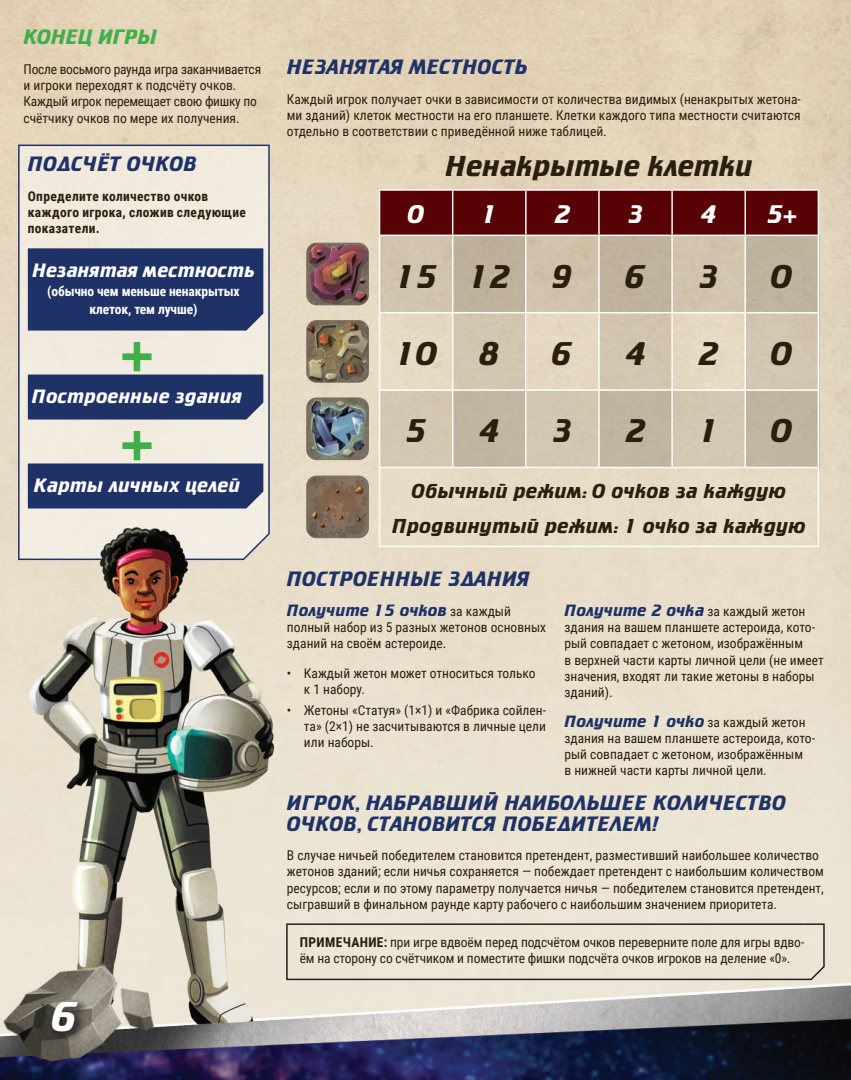
<style>
.page{position:relative;width:851px;height:1080px;background:#fff}
.page>*{position:absolute;margin:0;border:0;box-sizing:border-box;transform-origin:0 0}
.t1{font:60px "Cricket Bold C";color:#40ae49}
.t2{font:42px "Cricket Bold C";color:#fff}
.t3{font:33.15px "Cricket Bold C";color:#2a1f0f}
.t4{font:29.1px "Cricket Bold C";letter-spacing:-.01em;color:#2a1f0f}
.t5{font:25.8px "Cricket Bold C";color:#fff}
.t6{font:21px/21px "Cricket Bold C";color:#1f3267}
.t7{font:21px "Cricket Bold C";letter-spacing:-.02em;color:#40ae49}
.t8{font:20.4px/35.5px "Cricket Bold C";color:#2a1f0f;text-align:center}
.t9{font:19.5px "Cricket Bold C";color:#fff}
.t10{font:16.5px "Cricket Bold C";color:#1f3267}
.t11{font:13.5px/16.2px "Roboto Condensed";color:#2a1f0f}
.t12{font:13.5px/16.2px "Roboto Condensed";letter-spacing:-.02em;color:#2a1f0f}
.t13{font:700 13.5px/16.2px "Roboto Condensed";letter-spacing:.025em;color:#2a1f0f}
.t14{font:700 13.5px/18.6px "Roboto Condensed";letter-spacing:-.01em;color:#fff;text-align:center}
.s1{font-family:"Roboto Condensed";font-size:13.5px;color:#2a1f0f}
.s2{font-weight:700}
</style>
<div class="page">
<img style="left:0;top:0;width:850px;height:1080px">
<div style="left:48px;top:998px;width:42px;height:46px;background:#231f20;opacity:.75"></div>
<h3 class="t7" style="left:24px;top:27px;width:135px">КОНЕЦ ИГРЫ</h3>
<p class="t12" style="left:24px;top:61px;width:239px">После восьмого раунда игра заканчивается и игроки переходят к подсчёту очков.<br>Каждый игрок перемещает свою фишку по счётчику очков по мере их получения.</p>
<h3 class="t6" style="left:28px;top:153px;width:171px">ПОДСЧЁТ ОЧКОВ</h3>
<p class="t13" style="left:28px;top:187px;width:220px">Определите количество очков каждого игрока, сложив следующие показатели.</p>
<h3 class="t9" style="left:32px;top:261px;width:224px">Незанятая местность</h3>
<p class="t14" style="left:47px;top:281px;width:194px">(обычно чем меньше ненакрытых клеток, тем лучше)</p>
<h1 class="t1" style="left:122px;top:320px;width:32px">+</h1>
<h3 class="t9" style="left:32px;top:387px;width:212px">Построенные здания</h3>
<h1 class="t1" style="left:122px;top:409px;width:32px">+</h1>
<h3 class="t9" style="left:34px;top:476px;width:208px">Карты личных целей</h3>
<h2 class="t2" style="left:51px;top:996px;width:29px">6</h2>
<h3 class="t6" style="left:287px;top:57px;width:242px">НЕЗАНЯТАЯ МЕСТНОСТЬ</h3>
<p class="t11" style="left:287px;top:91px;width:515px;text-align:justify">Каждый игрок получает очки в зависимости от количества видимых (ненакрытых жетона&shy;ми зданий) клеток местности на его планшете. Клетки каждого типа местности считаются отдельно в соответствии с приведённой ниже таблицей.</p>
<h3 class="t4" style="left:445px;top:151px;width:309px">Ненакрытые клетки</h3>
<h3 class="t5" style="left:407px;top:201px;width:18px">0</h3>
<h3 class="t5" style="left:481px;top:201px;width:18px">1</h3>
<h3 class="t5" style="left:554px;top:201px;width:18px">2</h3>
<h3 class="t5" style="left:627px;top:201px;width:18px">3</h3>
<h3 class="t5" style="left:700px;top:201px;width:18px">4</h3>
<h3 class="t5" style="left:766px;top:201px;width:32px">5+</h3>
<h3 class="t3" style="left:394px;top:260px;width:180px">15 12 9</h3>
<h3 class="t3" style="left:624px;top:260px;width:23px">6</h3>
<h3 class="t3" style="left:697px;top:260px;width:23px">3</h3>
<h3 class="t3" style="left:770px;top:260px;width:23px">0</h3>
<h3 class="t3" style="left:394px;top:337px;width:107px">10 8</h3>
<h3 class="t3" style="left:551px;top:337px;width:23px">6</h3>
<h3 class="t3" style="left:624px;top:337px;width:23px">4</h3>
<h3 class="t3" style="left:697px;top:337px;width:23px">2</h3>
<h3 class="t3" style="left:770px;top:337px;width:23px">0</h3>
<h3 class="t3" style="left:405px;top:414px;width:23px">5</h3>
<h3 class="t3" style="left:478px;top:414px;width:23px">4</h3>
<h3 class="t3" style="left:551px;top:414px;width:23px">3</h3>
<h3 class="t3" style="left:624px;top:414px;width:23px">2</h3>
<h3 class="t3" style="left:697px;top:414px;width:23px">1</h3>
<h3 class="t3" style="left:770px;top:414px;width:23px">0</h3>
<h3 class="t8" style="left:392px;top:473px;width:415px">Обычный режим: 0 очков за каждую<br>Продвинутый режим: 1 очко за каждую</h3>
<h3 class="t6" style="left:287px;top:569px;width:245px">ПОСТРОЕННЫЕ ЗДАНИЯ</h3>
<p class="t10" style="left:287px;top:602px;width:225px">Получите 15 очков <span class="s1">за каждый</span></p>
<p class="t11" style="left:287px;top:619px;width:261px">полный набор из 5 разных жетонов основных зданий на своём астероиде.</p>
<p class="t11" style="left:304px;top:665px;width:233px;text-indent:-17px">• Каждый жетон может относиться только к 1 набору.</p>
<p class="t11" style="left:304px;top:701px;width:243px;text-align:justify;text-indent:-17px">• Жетоны «Статуя» (1×1) и «Фабрика сойлен&shy;та» (2×1) не засчитываются в личные цели или наборы.</p>
<p class="t10" style="left:564px;top:602px;width:242px">Получите 2 очка <span class="s1">за каждый жетон</span></p>
<p class="t11" style="left:564px;top:619px;width:261px">здания на вашем планшете астероида, кото&shy;рый совпадает с жетоном, изображённым<br>в верхней части карты личной цели (не имеет значения, входят ли такие жетоны в наборы зданий).</p>
<p class="t10" style="left:564px;top:713px;width:242px">Получите 1 очко <span class="s1">за каждый жетон</span></p>
<p class="t11" style="left:564px;top:730px;width:252px">здания на вашем планшете астероида, кото&shy;рый совпадает с жетоном, изображённым<br>в нижней части карты личной цели.</p>
<h3 class="t6" style="left:287px;top:792px;width:500px">ИГРОК, НАБРАВШИЙ НАИБОЛЬШЕЕ КОЛИЧЕСТВО<br>ОЧКОВ, СТАНОВИТСЯ ПОБЕДИТЕЛЕМ!</h3>
<p class="t11" style="left:287px;top:847px;width:538px">В случае ничьей победителем становится претендент, разместивший наибольшее количество жетонов зданий; если ничья сохраняется — побеждает претендент с наибольшим количеством ресурсов; если и по этому параметру получается ничья — победителем становится претендент, сыгравший в финальном раунде карту рабочего с наибольшим значением приоритета.</p>
<p class="t11" style="left:299px;top:934px;width:506px"><span class="s2">ПРИМЕЧАНИЕ:</span> при игре вдвоём перед подсчётом очков переверните поле для игры вдво&shy;ём на сторону со счётчиком и поместите фишки подсчёта очков игроков на деление «0».</p>
</div>
